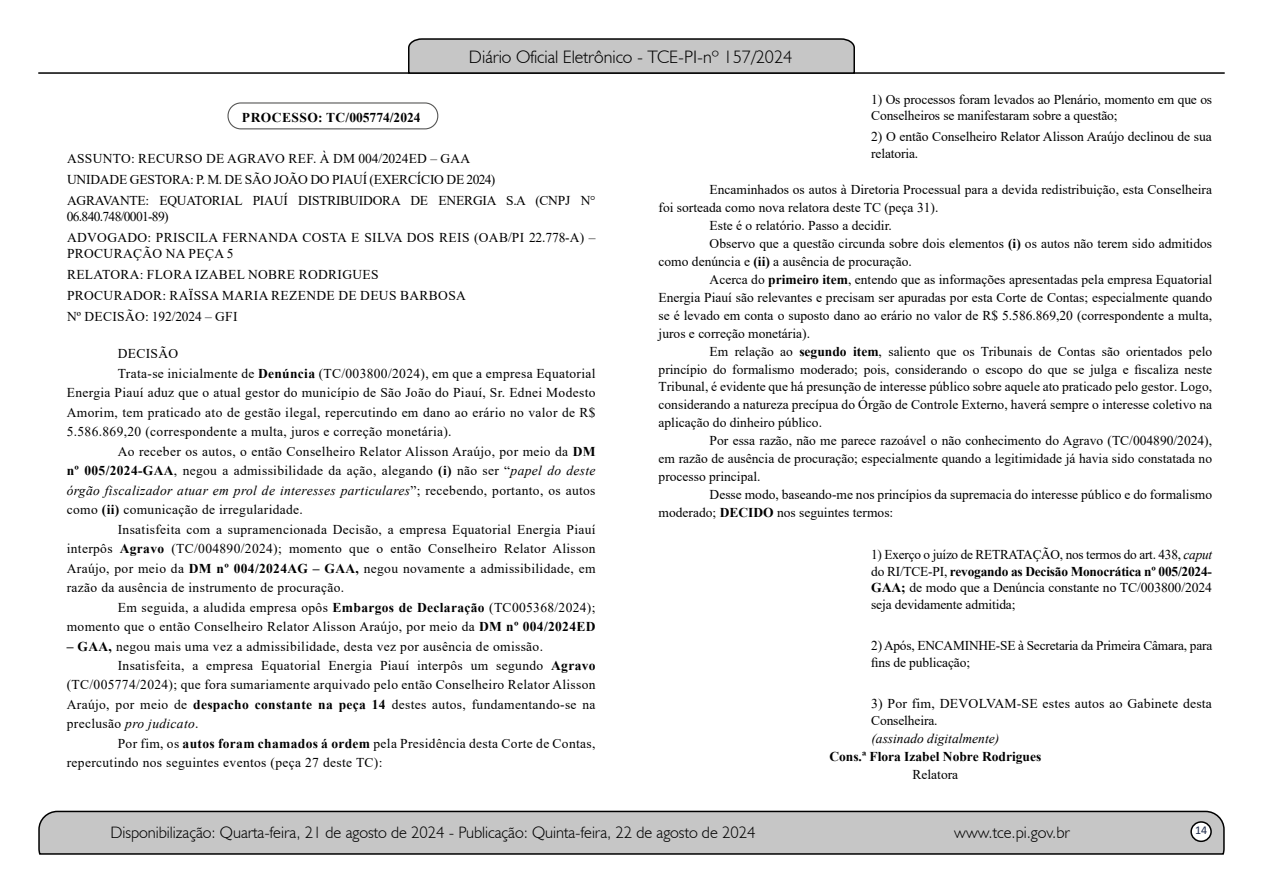
<style>
.page{position:relative;width:1263px;height:893px;background:#fff}
.page>*{position:absolute;margin:0;border:0;box-sizing:border-box;transform-origin:0 0}
.t1{font:300 18px "Humanist 521 BT";color:#000}
.t2{font:300 16.5px "Humanist 521 BT";color:#000}
.t3{font:13.5px/16.5px "Times New Roman";color:#000}
.t4{font:13.5px/20.7px "Times New Roman";letter-spacing:.025em;color:#000}
.t5{font:italic 13.5px "Times New Roman";letter-spacing:.025em;color:#000}
.t6{font:700 13.5px "Times New Roman";color:#000}
.t7{font:italic 13.5px "Times New Roman";color:#000}
.t8{font:12px "Calibri";color:#212d4c}
.s1{font-weight:700}
.s2{font-style:italic}
.s3{font-style:normal}
</style>
<div class="page">
<svg style="left:38px;top:810px;width:1187px;height:45px;background:#b9b9b9"></svg>
<div style="left:1191px;top:822px;width:20px;height:19px;background:#fff;border-radius:50%"></div>
<div style="left:1190px;top:821px;width:22px;height:21px;border:2px solid #000;border-radius:50%"></div>
<hr style="left:38px;top:72px;width:1187px;height:2px;background:#000">
<svg style="left:407px;top:38px;width:449px;height:36px;background:#b4b4b4"></svg>
<div style="left:227px;top:102px;width:211px;height:27px;border:1px solid #575756;border-radius:13px"></div>
<h1 class="t1" style="left:469px;top:46px;width:325px">Diário Oficial Eletrônico - TCE-PI-nº 157/2024</h1>
<p class="t6" style="left:242px;top:107px;width:180px">PROCESSO: TC/005774/2024</p>
<p class="t3" style="left:67px;top:148px;width:530px;line-height:20.7px">ASSUNTO: RECURSO DE AGRAVO REF. À DM 004/2024ED – GAA<br>UNIDADE GESTORA: P. M. DE SÃO JOÃO DO PIAUÍ (EXERCÍCIO DE 2024)<br>AGRAVANTE: EQUATORIAL PIAUÍ DISTRIBUIDORA DE ENERGIA S.A (CNPJ N°</p>
<p class="t4" style="left:67px;top:206px;width:530px">06.840.748/0001-89)<br>ADVOGADO: PRISCILA FERNANDA COSTA E SILVA DOS REIS (OAB/PI 22.778-A) –</p>
<p class="t4" style="left:67px;top:243px;width:400px">PROCURAÇÃO NA PEÇA 5<br>RELATORA: FLORA IZABEL NOBRE RODRIGUES PROCURADOR: RAÏSSA MARIA REZENDE DE DEUS BARBOSA Nº DECISÃO: 192/2024 – GFI</p>
<p class="t4" style="left:118px;top:343px;width:62px">DECISÃO</p>
<p class="t4" style="left:118px;top:362px;width:479px">Trata-se inicialmente de <span class="s1">Denúncia</span> (TC/003800/2024), em que a empresa Equatorial</p>
<p class="t4" style="left:67px;top:382px;width:530px">Energia Piauí aduz que o atual gestor do município de São João do Piauí, Sr. Ednei Modesto</p>
<p class="t4" style="left:67px;top:401px;width:530px">Amorim, tem praticado ato de gestão ilegal, repercutindo em dano ao erário no valor de R$</p>
<p class="t4" style="left:67px;top:421px;width:386px">5.586.869,20 (correspondente a multa, juros e correção monetária).</p>
<p class="t4" style="left:118px;top:440px;width:479px">Ao receber os autos, o então Conselheiro Relator Alisson Araújo, por meio da <span class="s1">DM</span></p>
<p class="t4" style="left:67px;top:460px;width:530px"><span class="s1">nº 005/2024-GAA</span>, negou a admissibilidade da ação, alegando <span class="s1">(i)</span> não ser “<span class="s2">papel do deste</span></p>
<p class="t5" style="left:67px;top:481px;width:530px">órgão fiscalizador atuar em prol de interesses particulares<span class="s3">”; recebendo, portanto, os autos</span></p>
<p class="t4" style="left:67px;top:499px;width:238px">como <span class="s1">(ii)</span> comunicação de irregularidade.</p>
<p class="t4" style="left:118px;top:518px;width:479px">Insatisfeita com a supramencionada Decisão, a empresa Equatorial Energia Piauí</p>
<p class="t4" style="left:67px;top:538px;width:530px">interpôs <span class="s1">Agravo</span> (TC/004890/2024); momento que o então Conselheiro Relator Alisson</p>
<p class="t4" style="left:67px;top:557px;width:530px">Araújo, por meio da <span class="s1">DM nº 004/2024AG – GAA,</span> negou novamente a admissibilidade, em</p>
<p class="t4" style="left:67px;top:577px;width:279px">razão da ausência de instrumento de procuração.</p>
<p class="t4" style="left:118px;top:596px;width:479px">Em seguida, a aludida empresa opôs <span class="s1">Embargos de Declaração</span> (TC005368/2024);</p>
<p class="t4" style="left:67px;top:616px;width:530px">momento que o então Conselheiro Relator Alisson Araújo, por meio da <span class="s1">DM nº 004/2024ED</span></p>
<p class="t4" style="left:67px;top:635px;width:478px"><span class="s1">– GAA,</span> negou mais uma vez a admissibilidade, desta vez por ausência de omissão.</p>
<p class="t4" style="left:118px;top:655px;width:479px">Insatisfeita, a empresa Equatorial Energia Piauí interpôs um segundo <span class="s1">Agravo</span></p>
<p class="t4" style="left:67px;top:674px;width:530px">(TC/005774/2024); que fora sumariamente arquivado pelo então Conselheiro Relator Alisson</p>
<p class="t4" style="left:67px;top:694px;width:530px">Araújo, por meio de <span class="s1">despacho constante na peça 14</span> destes autos, fundamentando-se na</p>
<p class="t5" style="left:67px;top:715px;width:133px"><span class="s3">preclusão</span> pro judicato<span class="s3">.</span></p>
<p class="t4" style="left:118px;top:733px;width:479px">Por fim, os <span class="s1">autos foram chamados á ordem</span> pela Presidência desta Corte de Contas,</p>
<p class="t4" style="left:67px;top:752px;width:317px">repercutindo nos seguintes eventos (peça 27 deste TC):</p>
<p class="t3" style="left:871px;top:90px;width:342px">1) Os processos foram levados ao Plenário, momento em que os<br>Conselheiros se manifestaram sobre a questão;</p>
<p class="t3" style="left:871px;top:128px;width:342px">2) O então Conselheiro Relator Alisson Araújo declinou de sua relatoria.</p>
<p class="t3" style="left:710px;top:180px;width:504px">Encaminhados os autos à Diretoria Processual para a devida redistribuição, esta Conselheira</p>
<p class="t3" style="left:658px;top:198px;width:281px">foi sorteada como nova relatora deste TC (peça 31).</p>
<p class="t3" style="left:710px;top:216px;width:184px">Este é o relatório. Passo a decidir.</p>
<p class="t3" style="left:710px;top:234px;width:504px">Observo que a questão circunda sobre dois elementos <span class="s1">(i)</span> os autos não terem sido admitidos</p>
<p class="t3" style="left:659px;top:252px;width:255px">como denúncia e <span class="s1">(ii)</span> a ausência de procuração.</p>
<p class="t3" style="left:710px;top:270px;width:504px">Acerca do <span class="s1">primeiro item</span>, entendo que as informações apresentadas pela empresa Equatorial</p>
<p class="t3" style="left:659px;top:288px;width:555px">Energia Piauí são relevantes e precisam ser apuradas por esta Corte de Contas; especialmente quando</p>
<p class="t3" style="left:659px;top:306px;width:555px">se é levado em conta o suposto dano ao erário no valor de R$ 5.586.869,20 (correspondente a multa,</p>
<p class="t3" style="left:659px;top:324px;width:153px">juros e correção monetária).</p>
<p class="t3" style="left:710px;top:342px;width:504px">Em relação ao <span class="s1">segundo item</span>, saliento que os Tribunais de Contas são orientados pelo</p>
<p class="t3" style="left:659px;top:360px;width:555px">princípio do formalismo moderado; pois, considerando o escopo do que se julga e fiscaliza neste</p>
<p class="t3" style="left:659px;top:378px;width:555px">Tribunal, é evidente que há presunção de interesse público sobre aquele ato praticado pelo gestor. Logo,</p>
<p class="t3" style="left:659px;top:396px;width:555px">considerando a natureza precípua do Órgão de Controle Externo, haverá sempre o interesse coletivo na</p>
<p class="t3" style="left:659px;top:414px;width:165px">aplicação do dinheiro público.</p>
<p class="t3" style="left:710px;top:432px;width:504px">Por essa razão, não me parece razoável o não conhecimento do Agravo (TC/004890/2024),</p>
<p class="t3" style="left:659px;top:450px;width:555px">em razão de ausência de procuração; especialmente quando a legitimidade já havia sido constatada no</p>
<p class="t3" style="left:659px;top:468px;width:103px">processo principal.</p>
<p class="t3" style="left:710px;top:486px;width:504px">Desse modo, baseando-me nos princípios da supremacia do interesse público e do formalismo</p>
<p class="t3" style="left:659px;top:504px;width:236px">moderado; <span class="s1">DECIDO</span> nos seguintes termos:</p>
<p class="t3" style="left:871px;top:546px;width:342px;text-align:justify">1) Exerço o juízo de RETRATAÇÃO, nos termos do art. 438, <span class="s2">caput </span>do RI/TCE-PI, <span class="s1">revogando as Decisão Monocrática nº 005/2024- GAA;</span> de modo que a Denúncia constante no TC/003800/2024 seja devidamente admitida;</p>
<p class="t3" style="left:871px;top:637px;width:343px">2) Após, ENCAMINHE-SE à Secretaria da Primeira Câmara, para fins de publicação;</p>
<p class="t3" style="left:871px;top:695px;width:342px">3) Por fim, DEVOLVAM-SE estes autos ao Gabinete desta<br>Conselheira.</p>
<p class="t7" style="left:871px;top:729px;width:129px">(assinado digitalmente)</p>
<p class="t6" style="left:829px;top:746px;width:213px">Cons.ª Flora Izabel Nobre Rodrigues</p>
<p class="t3" style="left:912px;top:765px;width:47px">Relatora</p>
<p class="t2" style="left:110px;top:822px;width:646px">Disponibilização: Quarta-feira, 21 de agosto de 2024 - Publicação: Quinta-feira, 22 de agosto de 2024</p>
<p class="t2" style="left:954px;top:822px;width:117px">www.tce.pi.gov.br</p>
<p class="t8" style="left:1195px;top:821px;width:14px">14</p>
</div>
